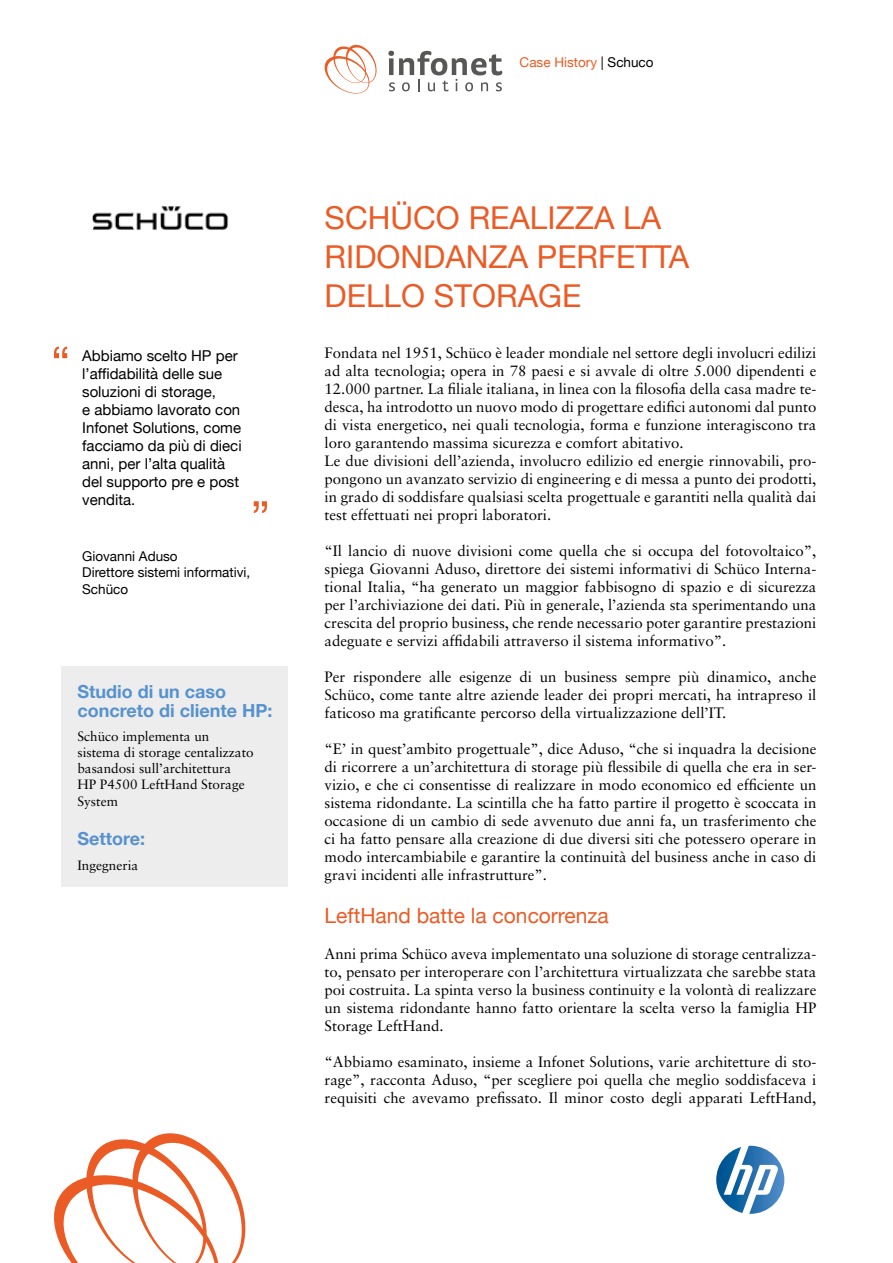
<style>
.page{position:relative;width:893px;height:1263px;background:#fff}
.page>*{position:absolute;margin:0;border:0;box-sizing:border-box;transform-origin:0 0}
.t1{font:31.5px/39px "Helvetica Neue";color:#eb5b25}
.t2{font:21px "Helvetica Neue";color:#eb5b25}
.t3{font:700 18px/19.5px "Helvetica Neue";color:#5692ce}
.t4{font:15px/18px "Sabon";color:#000;text-align:justify}
.t5{font:15px/18px "Helvetica Neue";color:#000}
.t6{font:13.5px/16.2px "Sabon";color:#000}
.t7{font:13.5px/16.2px "Helvetica Neue";color:#000}
.t8{font:13.5px "Helvetica Neue";color:#eb5b25}
.s1{color:#000}
</style>
<div class="page">
<svg style="left:388px;top:51px;width:114px;height:40px"></svg>
<svg style="left:324px;top:44px;width:53px;height:50px"></svg>
<svg style="left:54px;top:347px;width:13px;height:11px"></svg>
<svg style="left:254px;top:501px;width:13px;height:12px"></svg>
<svg style="left:54px;top:1133px;width:192px;height:130px"></svg>
<div style="left:61px;top:666px;width:226px;height:221px;background:#ededed"></div>
<svg style="left:716px;top:1146px;width:68px;height:68px"></svg>
<img style="left:92px;top:206px;width:136px;height:24px">
<p class="t5" style="left:82px;top:347px;width:161px">Abbiamo scelto HP per l’affidabilità delle sue soluzioni di storage,<br>e abbiamo lavorato con<br>Infonet Solutions, come facciamo da più di dieci anni, per l’alta qualità del supporto pre e post vendita.</p>
<p class="t7" style="left:82px;top:549px;width:170px">Giovanni Aduso<br>Direttore sistemi informativi,<br>Schüco</p>
<p class="t3" style="left:77px;top:682px;width:196px">Studio di un caso concreto di cliente HP:</p>
<p class="t6" style="left:77px;top:728px;width:178px">Schüco implementa un sistema di storage centalizzato basandosi sull’architettura<br>HP P4500 LeftHand Storage<br>System</p>
<p class="t3" style="left:77px;top:829px;width:69px">Settore:</p>
<p class="t6" style="left:77px;top:857px;width:62px">Ingegneria</p>
<p class="t8" style="left:520px;top:52px;width:136px">Case History <span class="s1">| Schuco</span></p>
<h1 class="t1" style="left:325px;top:200px;width:366px">SCHÜCO REALIZZA LA<br>RIDONDANZA PERFETTA<br>DELLO STORAGE</h1>
<p class="t4" style="left:325px;top:344px;width:493px;text-align:left">Fondata nel 1951, Schüco è leader mondiale nel settore degli involucri edilizi ad alta tecnologia; opera in 78 paesi e si avvale di oltre 5.000 dipendenti e 12.000 partner. La filiale italiana, in linea con la filosofia della casa madre te&shy;desca, ha introdotto un nuovo modo di progettare edifici autonomi dal punto di vista energetico, nei quali tecnologia, forma e funzione interagiscono tra loro garantendo massima sicurezza e comfort abitativo.<br>Le due divisioni dell’azienda, involucro edilizio ed energie rinnovabili, pro&shy;pongono un avanzato servizio di engineering e di messa a punto dei prodotti, in grado di soddisfare qualsiasi scelta progettuale e garantiti nella qualità dai test effettuati nei propri laboratori.</p>
<p class="t4" style="left:325px;top:542px;width:493px">“Il lancio di nuove divisioni come quella che si occupa del fotovoltaico”, spiega Giovanni Aduso, direttore dei sistemi informativi di Schüco Interna&shy;tional Italia, “ha generato un maggior fabbisogno di spazio e di sicurezza per l’archiviazione dei dati. Più in generale, l’azienda sta sperimentando una crescita del proprio business, che rende necessario poter garantire prestazioni adeguate e servizi affidabili attraverso il sistema informativo”.</p>
<p class="t4" style="left:325px;top:668px;width:493px">Per rispondere alle esigenze di un business sempre più dinamico, anche Schüco, come tante altre aziende leader dei propri mercati, ha intrapreso il faticoso ma gratificante percorso della virtualizzazione dell’IT.</p>
<p class="t4" style="left:325px;top:740px;width:493px">“E’ in quest’ambito progettuale”, dice Aduso, “che si inquadra la decisione di ricorrere a un’architettura di storage più flessibile di quella che era in ser&shy;vizio, e che ci consentisse di realizzare in modo economico ed efficiente un sistema ridondante. La scintilla che ha fatto partire il progetto è scoccata in occasione di un cambio di sede avvenuto due anni fa, un trasferimento che ci ha fatto pensare alla creazione di due diversi siti che potessero operare in modo intercambiabile e garantire la continuità del business anche in caso di gravi incidenti alle infrastrutture”.</p>
<h2 class="t2" style="left:325px;top:901px;width:286px">LeftHand batte la concorrenza</h2>
<p class="t4" style="left:325px;top:945px;width:493px">Anni prima Schüco aveva implementato una soluzione di storage centralizza&shy;to, pensato per interoperare con l’architettura virtualizzata che sarebbe stata poi costruita. La spinta verso la business continuity e la volontà di realizzare un sistema ridondante hanno fatto orientare la scelta verso la famiglia HP Storage LeftHand.</p>
<p class="t4" style="left:325px;top:1053px;width:493px">“Abbiamo esaminato, insieme a Infonet Solutions, varie architetture di sto&shy;rage”, racconta Aduso, “per scegliere poi quella che meglio soddisfaceva i requisiti che avevamo prefissato. Il minor costo degli apparati LeftHand,</p>
</div>
